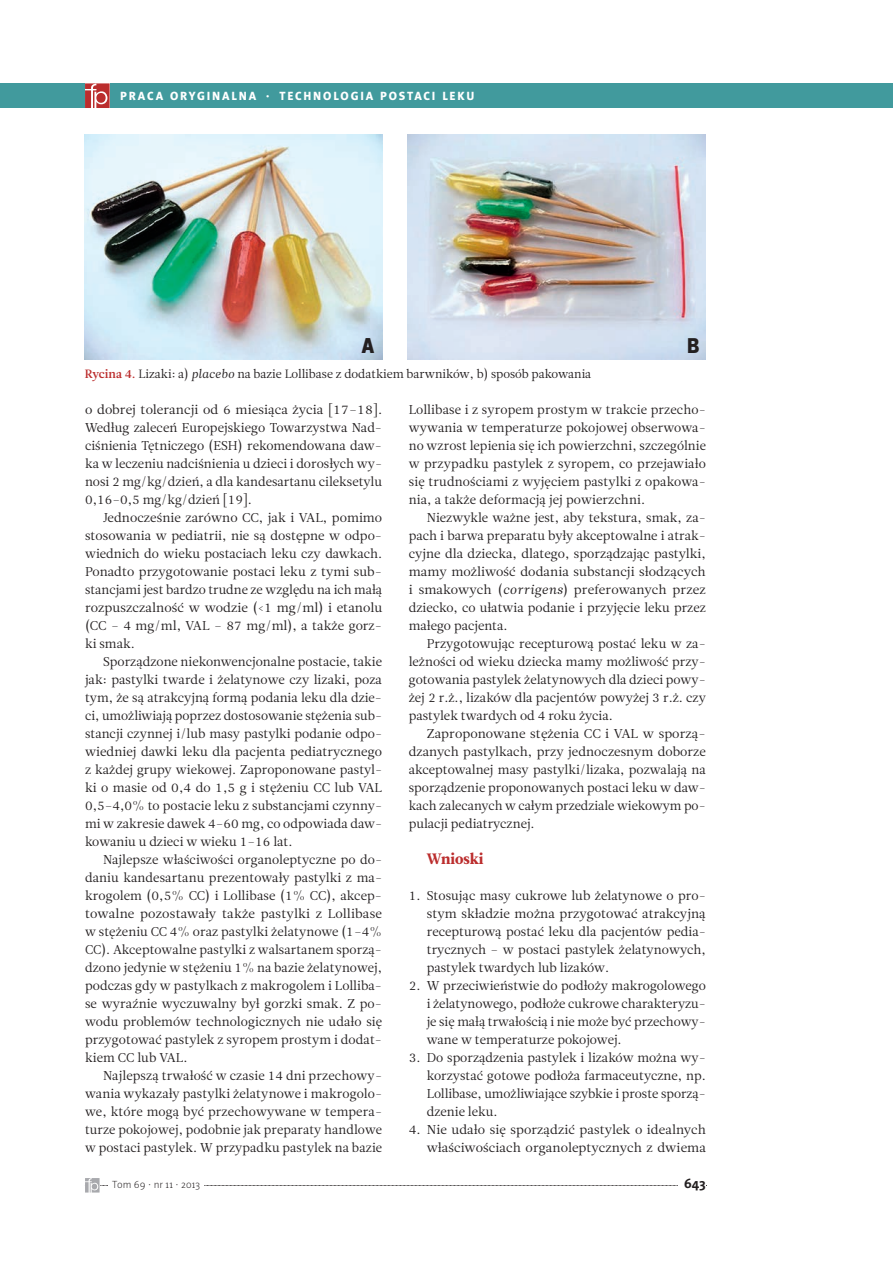
<style>
.page{position:relative;width:893px;height:1263px;background:#fff}
.page>*{position:absolute;margin:0;border:0;box-sizing:border-box;transform-origin:0 0}
.t1{font:21.15px "Leitura Sans Grot 4";color:#231f20}
.t2{font:15px "Leitura News Roman 4";color:#bb2d2d}
.t3{font:700 13.5px "Naomi Sans EFN";color:#231f20}
.t4{font:12.75px/18px "Leitura News Roman 1";color:#231f20;text-align:justify}
.t5{font:12px "Leitura News Roman 1";color:#231f20}
.t6{font:12px "Naomi Sans EFN Heavy";letter-spacing:.15em;color:#fff}
.t7{font:10.5px "Naomi Sans EFN Thin";letter-spacing:.01em;color:#231f20}
.s1{font-family:"Leitura News Roman 3";color:#bb2d2d}
.s2{font-family:"Leitura News Italic 1"}
</style>
<div class="page">
<div style="left:0;top:83px;width:893px;height:25px;background:#419a9d"></div>
<svg style="left:85px;top:83px;width:25px;height:25px"></svg>
<svg style="left:85px;top:1178px;width:622px;height:14px"></svg>
<img style="left:85px;top:135px;width:297px;height:225px">
<img style="left:408px;top:135px;width:298px;height:225px">
<p class="t6" style="left:120px;top:89px;width:356px">PRACA ORYGINALNA · TECHNOLOGIA POSTACI LEKU</p>
<h1 class="t1" style="left:362px;top:333px;width:13px">A</h1>
<h1 class="t1" style="left:687px;top:333px;width:13px">B</h1>
<p class="t5" style="left:85px;top:367px;width:508px"><span class="s1">Rycina 4.</span> Lizaki: a) <span class="s2">placebo</span> na bazie Lollibase z dodatkiem barwników, b) sposób pakowania</p>
<p class="t4" style="left:85px;top:401px;width:299px">o dobrej tolerancji od 6 miesiąca życia [17–18].<br>Według zaleceń Europejskiego Towarzystwa Nad&shy;ciśnienia Tętniczego (ESH) rekomendowana daw&shy;ka w leczeniu nadciśnienia u dzieci i dorosłych wy&shy;nosi 2 mg/kg/dzień, a dla kandesartanu cileksetylu 0,16–0,5 mg/kg/dzień [19].</p>
<p class="t4" style="left:85px;top:509px;width:299px;text-indent:18px">Jednocześnie zarówno CC, jak i VAL, pomimo stosowania w pediatrii, nie są dostępne w odpo&shy;wiednich do wieku postaciach leku czy dawkach.<br>Ponadto przygotowanie postaci leku z tymi sub&shy;stancjami jest bardzo trudne ze względu na ich małą rozpuszczalność w wodzie (&lt;1 mg/ml) i etanolu (CC – 4 mg/ml, VAL – 87 mg/ml), a także gorz&shy;ki smak.</p>
<p class="t4" style="left:85px;top:653px;width:299px;text-indent:18px">Sporządzone niekonwencjonalne postacie, takie jak: pastylki twarde i żelatynowe czy lizaki, poza tym, że są atrakcyjną formą podania leku dla dzie&shy;ci, umożliwiają poprzez dostosowanie stężenia sub&shy;stancji czynnej i/lub masy pastylki podanie odpo&shy;wiedniej dawki leku dla pacjenta pediatrycznego z każdej grupy wiekowej. Zaproponowane pastyl&shy;ki o masie od 0,4 do 1,5 g i stężeniu CC lub VAL 0,5–4,0% to postacie leku z substancjami czynny&shy;mi w zakresie dawek 4–60 mg, co odpowiada daw&shy;kowaniu u dzieci w wieku 1–16 lat.</p>
<p class="t4" style="left:85px;top:851px;width:299px;text-indent:18px">Najlepsze właściwości organoleptyczne po do&shy;daniu kandesartanu prezentowały pastylki z ma&shy;krogolem (0,5% CC) i Lollibase (1% CC), akcep&shy;towalne pozostawały także pastylki z Lollibase w stężeniu CC 4% oraz pastylki żelatynowe (1–4% CC). Akceptowalne pastylki z walsartanem sporzą&shy;dzono jedynie w stężeniu 1% na bazie żelatynowej, podczas gdy w pastylkach z makrogolem i Lolliba&shy;se wyraźnie wyczuwalny był gorzki smak. Z po&shy;wodu problemów technologicznych nie udało się przygotować pastylek z syropem prostym i dodat&shy;kiem CC lub VAL.</p>
<p class="t4" style="left:85px;top:1067px;width:299px;text-indent:18px">Najlepszą trwałość w czasie 14 dni przechowy&shy;wania wykazały pastylki żelatynowe i makrogolo&shy;we, które mogą być przechowywane w tempera&shy;turze pokojowej, podobnie jak preparaty handlowe w postaci pastylek. W przypadku pastylek na bazie</p>
<p class="t4" style="left:409px;top:401px;width:299px">Lollibase i z syropem prostym w trakcie przecho&shy;wywania w temperaturze pokojowej obserwowa&shy;no wzrost lepienia się ich powierzchni, szczególnie w przypadku pastylek z syropem, co przejawiało się trudnościami z wyjęciem pastylki z opakowa&shy;nia, a także deformacją jej powierzchni.</p>
<p class="t4" style="left:409px;top:509px;width:299px;text-indent:18px">Niezwykle ważne jest, aby tekstura, smak, za&shy;pach i barwa preparatu były akceptowalne i atrak&shy;cyjne dla dziecka, dlatego, sporządzając pastylki, mamy możliwość dodania substancji słodzących i smakowych (<span class="s2">corrigens</span>) preferowanych przez dziecko, co ułatwia podanie i przyjęcie leku przez małego pacjenta.</p>
<p class="t4" style="left:409px;top:635px;width:299px;text-indent:18px">Przygotowując recepturową postać leku w za&shy;leżności od wieku dziecka mamy możliwość przy&shy;gotowania pastylek żelatynowych dla dzieci powy&shy;żej 2 r.ż., lizaków dla pacjentów powyżej 3 r.ż. czy pastylek twardych od 4 roku życia.</p>
<p class="t4" style="left:409px;top:725px;width:299px;text-indent:18px">Zaproponowane stężenia CC i VAL w sporzą&shy;dzanych pastylkach, przy jednoczesnym doborze akceptowalnej masy pastylki/lizaka, pozwalają na sporządzenie proponowanych postaci leku w daw&shy;kach zalecanych w całym przedziale wiekowym po&shy;pulacji pediatrycznej.</p>
<p class="t2" style="left:427px;top:850px;width:58px">Wnioski</p>
<p class="t4" style="left:427px;top:887px;width:281px;text-indent:-18px">1. Stosując masy cukrowe lub żelatynowe o pro&shy;stym składzie można przygotować atrakcyjną recepturową postać leku dla pacjentów pedia&shy;trycznych – w postaci pastylek żelatynowych, pastylek twardych lub lizaków.</p>
<p class="t4" style="left:427px;top:977px;width:281px;text-indent:-18px">2. W przeciwieństwie do podłoży makrogolowego i żelatynowego, podłoże cukrowe charakteryzu&shy;je się małą trwałością i nie może być przechowy&shy;wane w temperaturze pokojowej.</p>
<p class="t4" style="left:427px;top:1049px;width:281px;text-indent:-18px">3. Do sporządzenia pastylek i lizaków można wy&shy;korzystać gotowe podłoża farmaceutyczne, np.<br>Lollibase, umożliwiające szybkie i proste sporzą&shy;dzenie leku.</p>
<p class="t4" style="left:409px;top:1121px;width:299px;text-align:right">4. Nie udało się sporządzić pastylek o idealnych właściwościach organoleptycznych z dwiema</p>
<p class="t7" style="left:112px;top:1179px;width:90px">Tom 69 · nr 11 · 2013</p>
<p class="t3" style="left:684px;top:1176px;width:23px">643</p>
</div>
